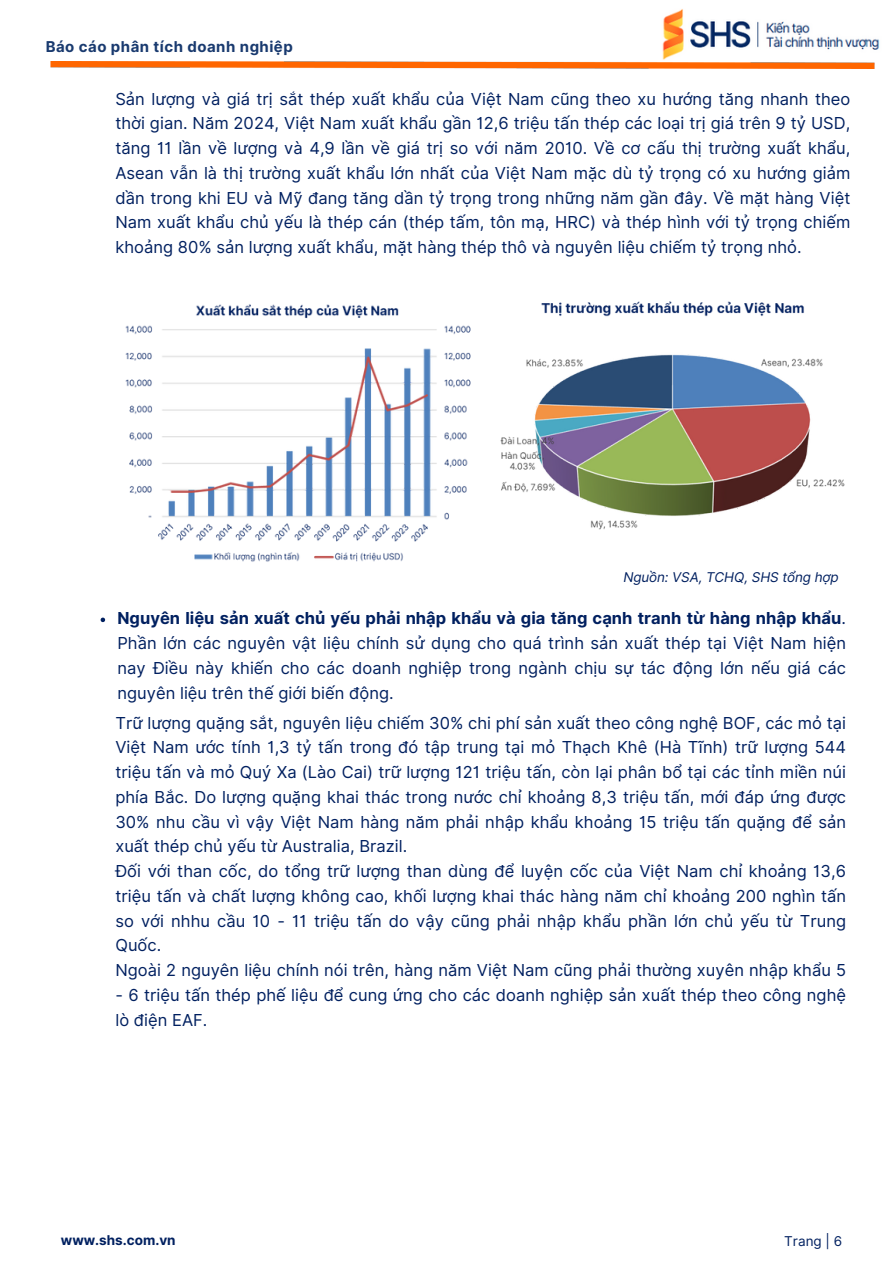
<style>
.page{position:relative;width:894px;height:1264px;background:#fff}
.page>*{position:absolute;margin:0;border:0;box-sizing:border-box;transform-origin:0 0}
.t1{font:16.5px/24.8px "Inter";color:#002060;text-align:justify}
.t2{font:700 15px "Inter";letter-spacing:.035em;color:#193a6f}
.t3{font:italic 13.5px "Inter";letter-spacing:-.01em;color:#002060}
.t4{font:700 13.5px "Inter";color:#002060}
.t5{font:13.5px "Inter";color:#002060}
.s1{font-weight:700}
</style>
<div class="page">
<img style="left:50px;top:62px;width:825px;height:7px">
<img style="left:662px;top:9px;width:218px;height:51px">
<img style="left:125px;top:304px;width:346px;height:258px">
<img style="left:500px;top:301px;width:345px;height:229px">
<svg style="left:101px;top:617px;width:4px;height:5px"></svg>
<h1 class="t2" style="left:46px;top:38px;width:248px">Báo cáo phân tích doanh nghiệp</h1>
<h2 class="t1" style="left:115px;top:86px;width:736px">Sản lượng và giá trị sắt thép xuất khẩu của Việt Nam cũng theo xu hướng tăng nhanh theo thời gian. Năm 2024, Việt Nam xuất khẩu gần 12,6 triệu tấn thép các loại trị giá trên 9 tỷ USD, tăng 11 lần về lượng và 4,9 lần về giá trị so với năm 2010. Về cơ cấu thị trường xuất khẩu, Asean vẫn là thị trường xuất khẩu lớn nhất của Việt Nam mặc dù tỷ trọng có xu hướng giảm dần trong khi EU và Mỹ đang tăng dần tỷ trọng trong những năm gần đây. Về mặt hàng Việt Nam xuất khẩu chủ yếu là thép cán (thép tấm, tôn mạ, HRC) và thép hình với tỷ trọng chiếm khoảng 80% sản lượng xuất khẩu, mặt hàng thép thô và nguyên liệu chiếm tỷ trọng nhỏ.</h2>
<p class="t3" style="left:623px;top:568px;width:217px">Nguồn: VSA, TCHQ, SHS tổng hợp</p>
<p class="t1" style="left:117px;top:606px;width:730px"><span class="s1">Nguyên liệu sản xuất chủ yếu phải nhập khẩu và gia tăng cạnh tranh từ hàng nhập khẩu</span>.<br>Phần lớn các nguyên vật liệu chính sử dụng cho quá trình sản xuất thép tại Việt Nam hiện nay Điều này khiến cho các doanh nghiệp trong ngành chịu sự tác động lớn nếu giá các nguyên liệu trên thế giới biến động.</p>
<p class="t1" style="left:115px;top:710px;width:732px">Trữ lượng quặng sắt, nguyên liệu chiếm 30% chi phí sản xuất theo công nghệ BOF, các mỏ tại Việt Nam ước tính 1,3 tỷ tấn trong đó tập trung tại mỏ Thạch Khê (Hà Tĩnh) trữ lượng 544 triệu tấn và mỏ Quý Xa (Lào Cai) trữ lượng 121 triệu tấn, còn lại phân bổ tại các tỉnh miền núi phía Bắc. Do lượng quặng khai thác trong nước chỉ khoảng 8,3 triệu tấn, mới đáp ứng được 30% nhu cầu vì vậy Việt Nam hàng năm phải nhập khẩu khoảng 15 triệu tấn quặng để sản xuất thép chủ yếu từ Australia, Brazil.</p>
<p class="t1" style="left:115px;top:858px;width:732px;text-align:left">Đối với than cốc, do tổng trữ lượng than dùng để luyện cốc của Việt Nam chỉ khoảng 13,6 triệu tấn và chất lượng không cao, khối lượng khai thác hàng năm chỉ khoảng 200 nghìn tấn so với nhhu cầu 10 - 11 triệu tấn do vậy cũng phải nhập khẩu phần lớn chủ yếu từ Trung Quốc.<br>Ngoài 2 nguyên liệu chính nói trên, hàng năm Việt Nam cũng phải thường xuyên nhập khẩu 5</p>
<p class="t1" style="left:115px;top:982px;width:732px">- 6 triệu tấn thép phế liệu để cung ứng cho các doanh nghiệp sản xuất thép theo công nghệ lò điện EAF.</p>
<p class="t4" style="left:61px;top:1232px;width:116px">www.shs.com.vn</p>
<p class="t5" style="left:784px;top:1232px;width:59px">Trang | 6</p>
</div>
